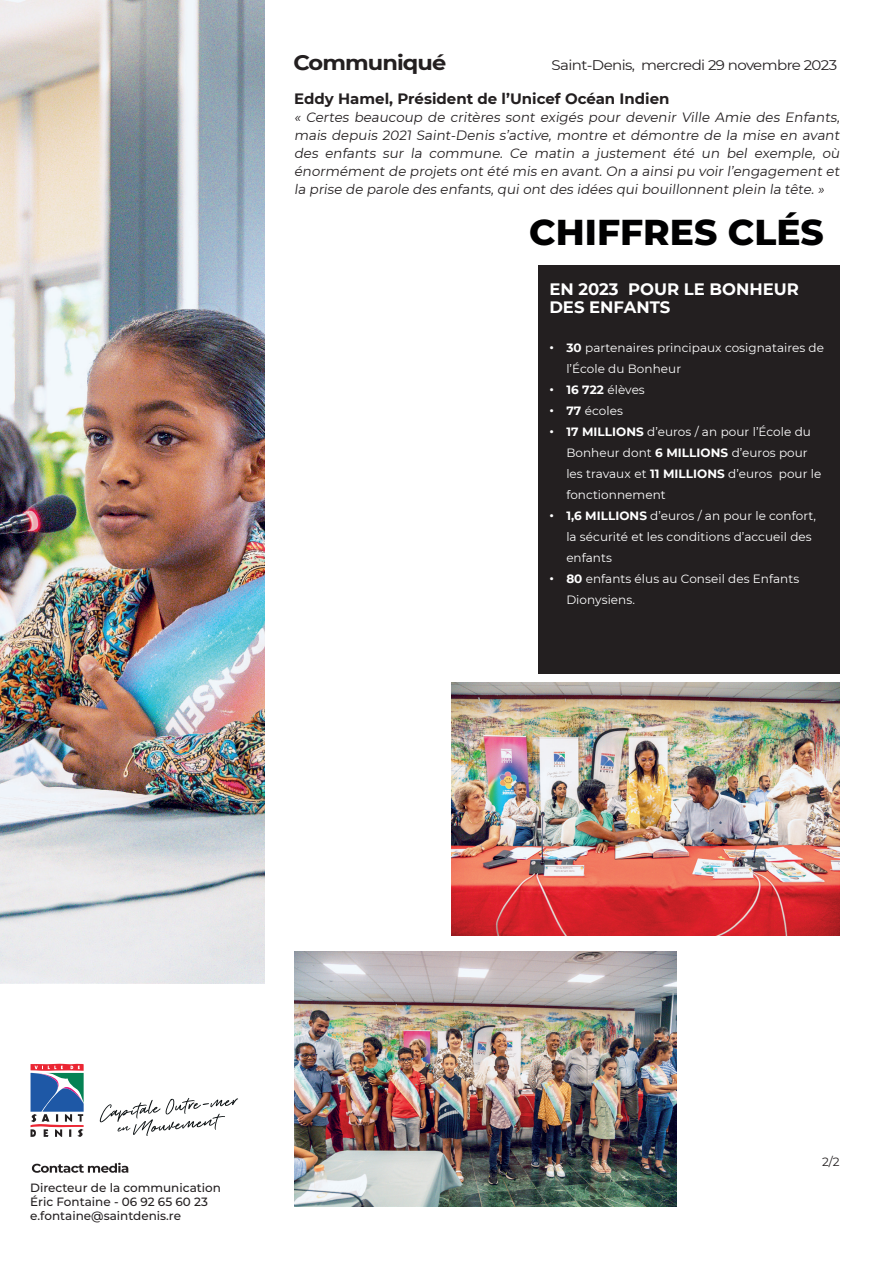
<style>
.page{position:relative;width:893px;height:1263px;background:#fff}
.page>*{position:absolute;margin:0;border:0;box-sizing:border-box;transform-origin:0 0}
.t1{font:800 36px "Montserrat";color:#000001}
.t2{font:700 20.85px "Montserrat";letter-spacing:-.04em;color:#231f20;scale:1.08 1}
.t3{font:700 16.5px/18px "Montserrat";color:#fff}
.t4{font:700 15px "Montserrat";color:#231f20}
.t5{font:13.95px "Montserrat";letter-spacing:-.04em;color:#231f20;scale:1.08 1}
.t6{font:13.5px/18px "Montserrat";letter-spacing:-.01em;color:#231f20;text-align:justify}
.t7{font:12px/21px "Montserrat";letter-spacing:.005em;color:#fff}
.t8{font:500 12px/14.4px "Montserrat";color:#231f20}
.t9{font:700 12px "Montserrat";color:#fff}
.t10{font:12px "Montserrat";color:#231f20}
.s1{font-weight:700}
.s2{font-weight:400}
</style>
<div class="page">
<svg style="left:32px;top:1163px;width:96px;height:10px"></svg>
<svg style="left:100px;top:1098px;width:138px;height:38px"></svg>
<svg style="left:30px;top:1063px;width:54px;height:74px"></svg>
<div style="left:538px;top:266px;width:302px;height:408px;background:#231f20"></div>
<img style="left:0;top:0;width:264px;height:983px">
<img style="left:452px;top:682px;width:388px;height:253px">
<img style="left:294px;top:951px;width:382px;height:255px">
<h2 class="t2" style="left:293px;top:48px;width:143px">Communiqué</h2>
<p class="t5" style="left:552px;top:56px;width:266px">Saint-Denis, mercredi 29 novembre 2023</p>
<p class="t4" style="left:294px;top:88px;width:377px">Eddy Hamel, Président de l’Unicef Océan Indien</p>
<p class="t6" style="left:294px;top:108px;width:550px">« Certes beaucoup de critères sont exigés pour devenir Ville Amie des Enfants, mais depuis 2021 Saint-Denis s’active, montre et démontre de la mise en avant des enfants sur la commune. Ce matin a justement été un bel exemple, où énormément de projets ont été mis en avant. On a ainsi pu voir l’engagement et la prise de parole des enfants, qui ont des idées qui bouillonnent plein la tête. »</p>
<h1 class="t1" style="left:529px;top:206px;width:296px">CHIFFRES CLÉS</h1>
<p class="t3" style="left:549px;top:279px;width:251px">EN 2023 POUR LE BONHEUR<br>DES ENFANTS</p>
<p class="t7" style="left:566px;top:336px;width:259px;text-indent:-17px"><span class="s1">• 30</span> partenaires principaux cosignataires de l’École du Bonheur</p>
<p class="t9" style="left:549px;top:381px;width:97px">• 16 722 <span class="s2">élèves</span></p>
<p class="t7" style="left:549px;top:399px;width:75px"><span class="s1">• 77</span> écoles</p>
<p class="t7" style="left:566px;top:420px;width:257px;text-indent:-17px"><span class="s1">• 17 MILLIONS</span> d’euros / an pour l’École du Bonheur dont <span class="s1">6 MILLIONS</span> d’euros pour les travaux et <span class="s1">11 MILLIONS</span> d’euros pour le fonctionnement</p>
<p class="t7" style="left:566px;top:504px;width:251px;text-indent:-17px"><span class="s1">• 1,6 MILLIONS</span> d’euros / an pour le confort, la sécurité et les conditions d’accueil des enfants</p>
<p class="t7" style="left:566px;top:567px;width:234px;text-indent:-17px"><span class="s1">• 80</span> enfants élus au Conseil des Enfants<br>Dionysiens.</p>
<p class="t8" style="left:30px;top:1180px;width:192px">Directeur de la communication<br>Éric Fontaine - 06 92 65 60 23 e.fontaine@saintdenis.re</p>
<p class="t10" style="left:822px;top:1153px;width:19px">2/2</p>
</div>
